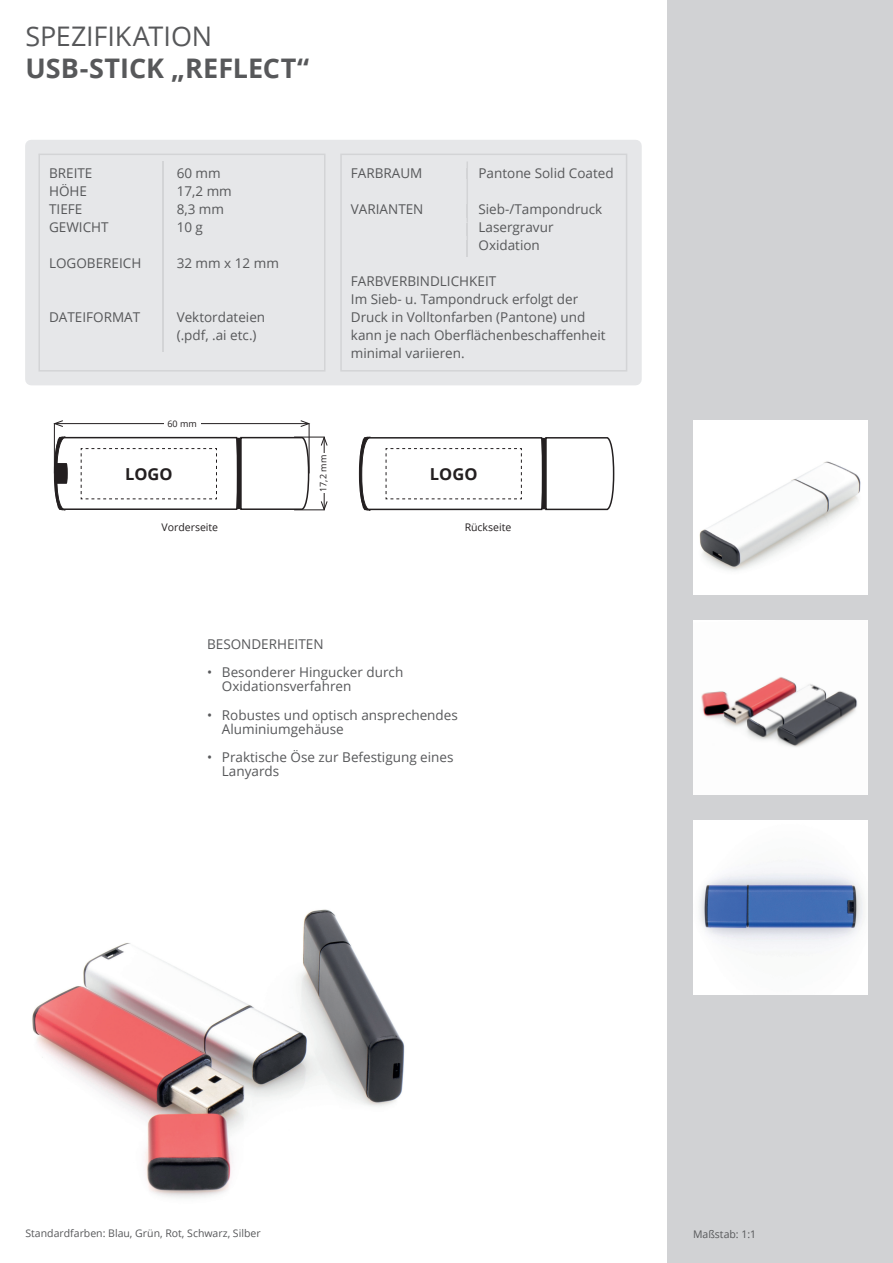
<style>
.page{position:relative;width:893px;height:1263px;background:#fff}
.page>*{position:absolute;margin:0;border:0;box-sizing:border-box;transform-origin:0 0}
.t1{font:700 27px "Open Sans";color:#57585a}
.t2{font:27px "Open Sans";letter-spacing:-.005em;color:#57585a}
.t3{font:700 16.5px "Open Sans";color:#231f20}
.t4{font:13.5px/18px "Open Sans";color:#57585a}
.t5{font:13.5px/18px "Open Sans";color:#535355}
.t6{font:10.5px "Open Sans";color:#57585a}
.t7{font:10.5px "Open Sans";letter-spacing:-.005em;color:#231f20}
.t8{font:9px "Open Sans";color:#231f20}
</style>
<div class="page">
<div style="left:668px;top:0;width:225px;height:1263px;background:#d1d2d4"></div>
<img style="left:693px;top:820px;width:174px;height:174px">
<img style="left:693px;top:620px;width:174px;height:175px">
<img style="left:693px;top:420px;width:174px;height:175px">
<div style="left:31px;top:146px;width:605px;height:233px;background:#e6e7e9"></div>
<div style="left:25px;top:140px;width:617px;height:245px;border:12px solid #e6e7e9"></div>
<svg style="left:340px;top:154px;width:287px;height:218px"></svg>
<svg style="left:38px;top:154px;width:287px;height:218px"></svg>
<hr style="left:163px;top:161px;width:1px;height:191px;background:#d3d4d6">
<hr style="left:466px;top:178px;width:2px;height:26px;background:#d3d4d6">
<svg style="left:466px;top:161px;width:2px;height:17px"></svg>
<svg style="left:466px;top:204px;width:2px;height:53px"></svg>
<img style="left:32px;top:909px;width:373px;height:289px">
<hr style="left:55px;top:423px;width:254px;height:1px;background:#231f20">
<svg style="left:54px;top:420px;width:9px;height:7px"></svg>
<svg style="left:300px;top:420px;width:10px;height:7px"></svg>
<div style="left:164px;top:420px;width:36px;height:7px;background:#fff"></div>
<hr style="left:309px;top:424px;width:1px;height:49px;background:#231f20">
<hr style="left:54px;top:424px;width:1px;height:49px;background:#231f20">
<hr style="left:324px;top:437px;width:1px;height:72px;background:#231f20">
<svg style="left:321px;top:501px;width:7px;height:10px"></svg>
<svg style="left:321px;top:436px;width:7px;height:10px"></svg>
<div style="left:320px;top:453px;width:9px;height:40px;background:#fff"></div>
<hr style="left:294px;top:437px;width:30px;height:1px;background:#231f20">
<hr style="left:294px;top:510px;width:30px;height:1px;background:#231f20">
<svg style="left:54px;top:436px;width:256px;height:75px"></svg>
<svg style="left:359px;top:436px;width:256px;height:75px"></svg>
<h1 class="t2" style="left:26px;top:18px;width:188px">SPEZIFIKATION</h1>
<h1 class="t1" style="left:26px;top:49px;width:285px">USB-STICK „REFLECT“</h1>
<p class="t4" style="left:49px;top:164px;width:45px">BREITE</p>
<p class="t4" style="left:177px;top:164px;width:46px">60 mm</p>
<p class="t4" style="left:49px;top:182px;width:39px">HÖHE</p>
<p class="t4" style="left:177px;top:182px;width:57px">17,2 mm</p>
<p class="t4" style="left:49px;top:200px;width:35px">TIEFE</p>
<p class="t4" style="left:177px;top:200px;width:49px">8,3 mm</p>
<p class="t4" style="left:49px;top:218px;width:61px">GEWICHT</p>
<p class="t4" style="left:177px;top:218px;width:28px">10 g</p>
<p class="t4" style="left:49px;top:254px;width:94px">LOGOBEREICH</p>
<p class="t4" style="left:177px;top:254px;width:104px">32 mm x 12 mm</p>
<p class="t4" style="left:49px;top:308px;width:93px">DATEIFORMAT</p>
<p class="t4" style="left:177px;top:308px;width:90px">Vektordateien (.pdf, .ai etc.)</p>
<p class="t8" style="left:167px;top:418px;width:31px">60 mm</p>
<p class="t5" style="left:351px;top:164px;width:73px">FARBRAUM</p>
<p class="t5" style="left:478px;top:164px;width:137px">Pantone Solid Coated</p>
<p class="t5" style="left:351px;top:200px;width:74px">VARIANTEN</p>
<p class="t5" style="left:478px;top:200px;width:125px">Sieb-/Tampondruck<br>Lasergravur<br>Oxidation</p>
<p class="t4" style="left:351px;top:272px;width:256px">FARBVERBINDLICHKEIT<br>Im Sieb- u. Tampondruck erfolgt der<br>Druck in Volltonfarben (Pantone) und kann je nach Oberflächenbeschaffenheit minimal variieren.</p>
<p class="t8" style="left:317px;top:492px;width:38px;rotate:-90deg">17,2 mm</p>
<p class="t3" style="left:125px;top:462px;width:49px">LOGO</p>
<p class="t3" style="left:430px;top:462px;width:49px">LOGO</p>
<p class="t7" style="left:162px;top:520px;width:58px">Vorderseite</p>
<p class="t7" style="left:465px;top:520px;width:48px">Rückseite</p>
<p class="t4" style="left:207px;top:635px;width:118px">BESONDERHEITEN</p>
<p class="t4" style="left:222px;top:665px;width:183px;line-height:14.2px;text-indent:-15px">• Besonderer Hingucker durch<br>Oxidationsverfahren</p>
<p class="t4" style="left:222px;top:707px;width:237px;line-height:14.2px;text-indent:-15px">• Robustes und optisch ansprechendes<br>Aluminiumgehäuse</p>
<p class="t4" style="left:222px;top:750px;width:233px;line-height:14.1px;text-indent:-15px">• Praktische Öse zur Befestigung eines<br>Lanyards</p>
<p class="t6" style="left:26px;top:1226px;width:237px">Standardfarben: Blau, Grün, Rot, Schwarz, Silber</p>
<p class="t6" style="left:693px;top:1226px;width:65px">Maßstab: 1:1</p>
</div>
